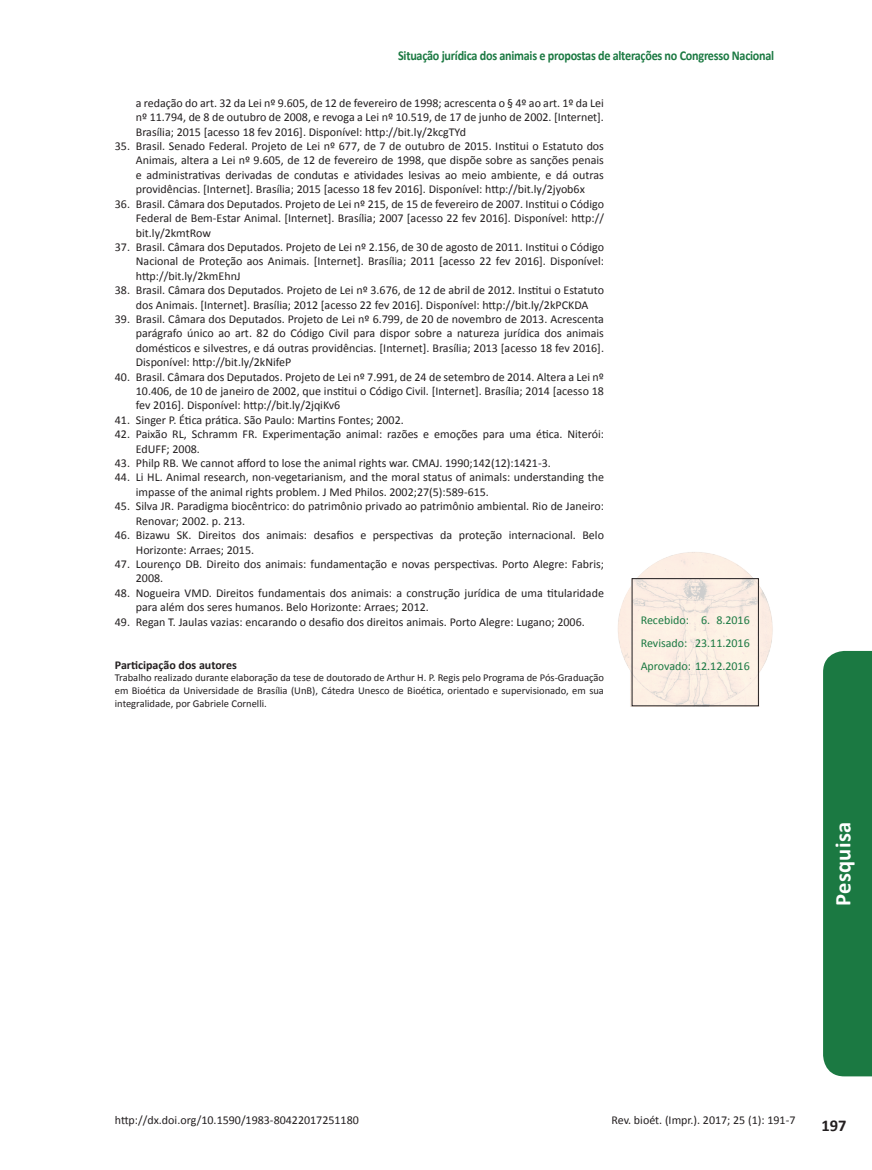
<style>
.page{position:relative;width:872px;height:1170px;background:#fff}
.page>*{position:absolute;margin:0;border:0;box-sizing:border-box;transform-origin:0 0}
.t1{font:700 22.5px "Calibri";letter-spacing:.02em;color:#fff}
.t2{font:700 16.5px "Calibri";color:#231f20}
.t3{font:700 13.5px "Calibri";letter-spacing:-.02em;color:#1b7942;scale:.9 1}
.Referencias{font:12px/14.4px "Calibri";color:#231f20;text-align:justify}
.t4{font:12px "Calibri";color:#1b7942}
.Titulo_Correspondênc{font:700 12px "Calibri";color:#231f20}
.Referencias-2{font:10.5px/12.6px "Calibri";color:#231f20;text-align:justify}
</style>
<div class="page">
<img style="left:618px;top:552px;width:155px;height:154px">
<div style="left:823px;top:651px;width:49px;height:425px;background:#1b7942"></div>
<p class="t3" style="left:398px;top:47px;width:419px">Situação jurídica dos animais e propostas de alterações no Congresso Nacional</p>
<p class="Referencias" style="left:136px;top:96px;width:469px">a redação do art. 32 da Lei nº 9.605, de 12 de fevereiro de 1998; acrescenta o § 4º ao art. 1º da Lei nº 11.794, de 8 de outubro de 2008, e revoga a Lei nº 10.519, de 17 de junho de 2002. [Internet].<br>Brasília; 2015 [acesso 18 fev 2016]. Disponível: http://bit.ly/2kcgTYd</p>
<p class="Referencias" style="left:136px;top:139px;width:469px;text-indent:-21px">35. Brasil. Senado Federal. Projeto de Lei nº 677, de 7 de outubro de 2015. Institui o Estatuto dos Animais, altera a Lei nº 9.605, de 12 de fevereiro de 1998, que dispõe sobre as sanções penais e administrativas derivadas de condutas e atividades lesivas ao meio ambiente, e dá outras providências. [Internet]. Brasília; 2015 [acesso 18 fev 2016]. Disponível: http://bit.ly/2jyob6x</p>
<p class="Referencias" style="left:136px;top:196px;width:469px;text-indent:-21px">36. Brasil. Câmara dos Deputados. Projeto de Lei nº 215, de 15 de fevereiro de 2007. Institui o Código Federal de Bem-Estar Animal. [Internet]. Brasília; 2007 [acesso 22 fev 2016]. Disponível: http:// bit.ly/2kmtRow</p>
<p class="Referencias" style="left:136px;top:240px;width:469px;text-indent:-21px">37. Brasil. Câmara dos Deputados. Projeto de Lei nº 2.156, de 30 de agosto de 2011. Institui o Código Nacional de Proteção aos Animais. [Internet]. Brasília; 2011 [acesso 22 fev 2016]. Disponível: http://bit.ly/2kmEhnJ</p>
<p class="Referencias" style="left:115px;top:283px;width:490px;text-align:center">38. Brasil. Câmara dos Deputados. Projeto de Lei nº 3.676, de 12 de abril de 2012. Institui o Estatuto dos Animais. [Internet]. Brasília; 2012 [acesso 22 fev 2016]. Disponível: http://bit.ly/2kPCKDA</p>
<p class="Referencias" style="left:136px;top:312px;width:469px;text-indent:-21px">39. Brasil. Câmara dos Deputados. Projeto de Lei nº 6.799, de 20 de novembro de 2013. Acrescenta parágrafo único ao art. 82 do Código Civil para dispor sobre a natureza jurídica dos animais domésticos e silvestres, e dá outras providências. [Internet]. Brasília; 2013 [acesso 18 fev 2016].<br>Disponível: http://bit.ly/2kNifeP</p>
<p class="Referencias" style="left:136px;top:369px;width:469px;text-indent:-21px">40. Brasil. Câmara dos Deputados. Projeto de Lei nº 7.991, de 24 de setembro de 2014. Altera a Lei nº 10.406, de 10 de janeiro de 2002, que institui o Código Civil. [Internet]. Brasília; 2014 [acesso 18 fev 2016]. Disponível: http://bit.ly/2jqiKv6</p>
<p class="Referencias" style="left:115px;top:412px;width:290px">41. Singer P. Ética prática. São Paulo: Martins Fontes; 2002.</p>
<p class="Referencias" style="left:136px;top:427px;width:469px;text-indent:-21px">42. Paixão RL, Schramm FR. Experimentação animal: razões e emoções para uma ética. Niterói:<br>EdUFF; 2008.</p>
<p class="Referencias" style="left:115px;top:456px;width:437px">43. Philp RB. We cannot afford to lose the animal rights war. CMAJ. 1990;142(12):1421-3.</p>
<p class="Referencias" style="left:136px;top:470px;width:469px;text-indent:-21px">44. Li HL. Animal research, non-vegetarianism, and the moral status of animals: understanding the impasse of the animal rights problem. J Med Philos. 2002;27(5):589-615.</p>
<p class="Referencias" style="left:136px;top:499px;width:469px;text-indent:-21px">45. Silva JR. Paradigma biocêntrico: do patrimônio privado ao patrimônio ambiental. Rio de Janeiro:<br>Renovar; 2002. p. 213.</p>
<p class="Referencias" style="left:136px;top:528px;width:469px;text-indent:-21px">46. Bizawu SK. Direitos dos animais: desafios e perspectivas da proteção internacional. Belo<br>Horizonte: Arraes; 2015.</p>
<p class="Referencias" style="left:136px;top:556px;width:469px;text-indent:-21px">47. Lourenço DB. Direito dos animais: fundamentação e novas perspectivas. Porto Alegre: Fabris;<br>2008.</p>
<p class="Referencias" style="left:136px;top:585px;width:469px;text-indent:-21px">48. Nogueira VMD. Direitos fundamentais dos animais: a construção jurídica de uma titularidade para além dos seres humanos. Belo Horizonte: Arraes; 2012.</p>
<p class="Referencias" style="left:115px;top:614px;width:471px">49. Regan T. Jaulas vazias: encarando o desafio dos direitos animais. Porto Alegre: Lugano; 2006.</p>
<p class="Titulo_Correspondênc" style="left:115px;top:657px;width:123px">Participação dos autores</p>
<p class="Referencias-2" style="left:115px;top:671px;width:490px">Trabalho realizado durante elaboração da tese de doutorado de Arthur H. P. Regis pelo Programa de Pós-Graduação em Bioética da Universidade de Brasília (UnB), Cátedra Unesco de Bioética, orientado e supervisionado, em sua integralidade, por Gabriele Cornelli.</p>
<p class="t4" style="left:640px;top:612px;width:111px">Recebido: 6. 8.2016</p>
<p class="t4" style="left:640px;top:635px;width:111px">Revisado: 23.11.2016</p>
<p class="t4" style="left:640px;top:658px;width:111px">Aprovado: 12.12.2016</p>
<h1 class="t1" style="left:828px;top:906px;width:86px;rotate:-90deg">Pesquisa</h1>
<p class="Referencias" style="left:115px;top:1113px;width:245px">http://dx.doi.org/10.1590/1983-80422017251180</p>
<p class="Referencias" style="left:611px;top:1113px;width:185px">Rev. bioét. (Impr.). 2017; 25 (1): 191-7</p>
<h2 class="t2" style="left:821px;top:1115px;width:27px">197</h2>
</div>
